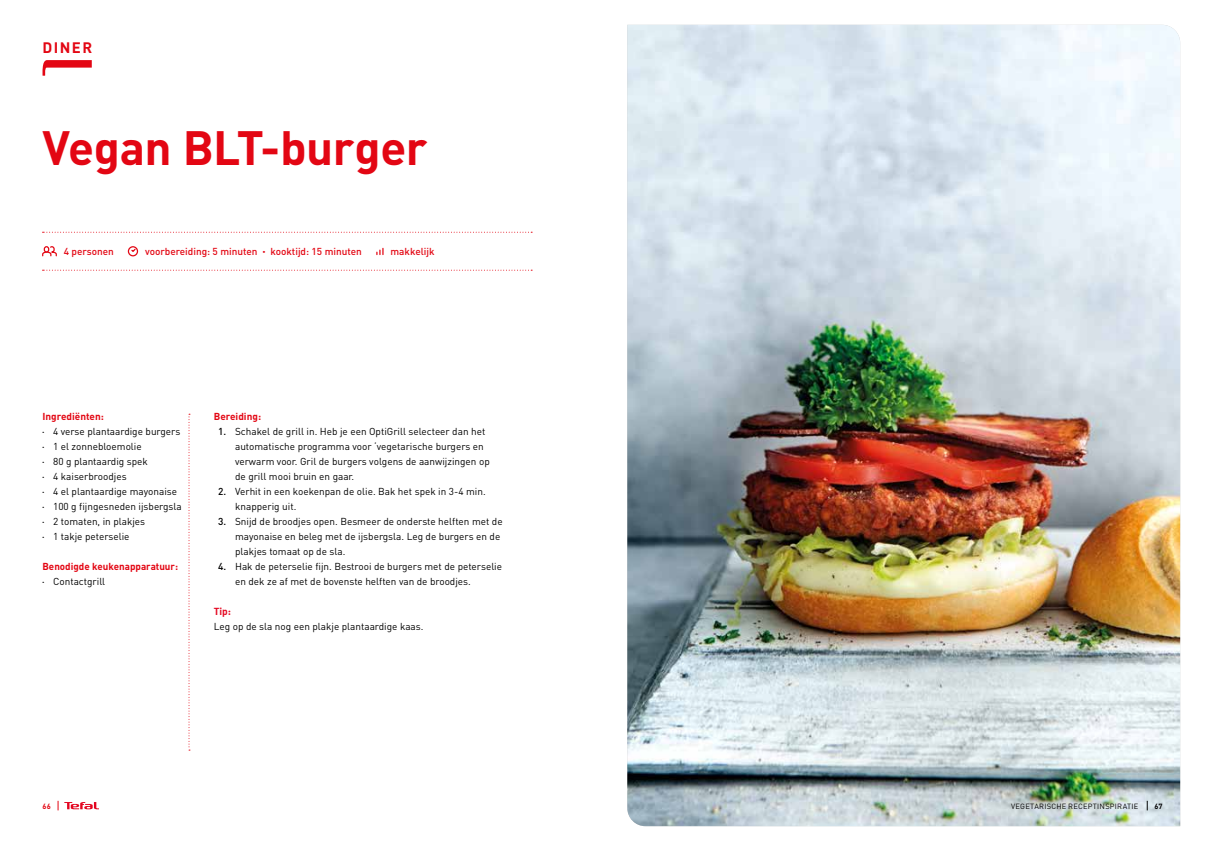
<style>
.page{position:relative;width:1205px;height:851px;background:#fff}
.page>*{position:absolute;margin:0;border:0;box-sizing:border-box;transform-origin:0 0}
.t1{font:700 47.5px "DIN";letter-spacing:-.01em;color:#e30613}
.t2{font:700 15px "DIN";letter-spacing:.095em;color:#e30613}
.t3{font:10px/15px "DIN";color:#000}
.t4{font:500 10px "DIN";color:#e30613}
.t5{font:700 10px "DIN";color:#e30613}
.t6{font:10px "DIN Bold Alternate";color:#e4051f}
.t7{font:7.5px "DIN";letter-spacing:.03em;color:#020203}
.t8{font:700 7.5px "DIN";color:#e30613}
.t9{font:700 7.5px "DIN";color:#020203}
.s1{font-size:6.25px}
.s2{font-family:"Myriad Pro";font-size:6.25px}
.s3{font-weight:500}
</style>
<div class="page">
<img style="left:627px;top:25px;width:553px;height:801px">
<svg style="left:42px;top:246px;width:15px;height:11px"></svg>
<div style="left:128px;top:246px;width:10px;height:10px;border:1px solid #e30613;border-radius:50%"></div>
<svg style="left:130px;top:247px;width:7px;height:6px"></svg>
<svg style="left:376px;top:248px;width:7px;height:6px"></svg>
<svg style="left:43px;top:270px;width:489px;height:1px"></svg>
<svg style="left:43px;top:232px;width:489px;height:1px"></svg>
<svg style="left:189px;top:414px;width:1px;height:336px"></svg>
<svg style="left:43px;top:60px;width:49px;height:16px"></svg>
<svg style="left:58px;top:800px;width:41px;height:10px"></svg>
<h2 class="t2" style="left:43px;top:38px;width:51px">DINER</h2>
<h1 class="t1" style="left:43px;top:117px;width:386px">Vegan BLT-burger</h1>
<p class="t4" style="left:64px;top:245px;width:52px">4 personen</p>
<p class="t4" style="left:145px;top:245px;width:218px">voorbereiding: 5 minuten <span class="s1">•</span> kooktijd: 15 minuten</p>
<p class="t4" style="left:390px;top:245px;width:46px">makkelijk</p>
<p class="t5" style="left:43px;top:410px;width:63px">Ingrediënten:</p>
<p class="t3" style="left:43px;top:424px;width:139px"><span class="s2">•</span> 4 verse plantaardige burgers</p>
<p class="t3" style="left:43px;top:439px;width:101px"><span class="s2">•</span> 1 el zonnebloemolie</p>
<p class="t3" style="left:43px;top:454px;width:107px"><span class="s2">•</span> 80 g plantaardig spek</p>
<p class="t3" style="left:43px;top:469px;width:86px"><span class="s2">•</span> 4 kaiserbroodjes</p>
<p class="t3" style="left:43px;top:484px;width:136px"><span class="s2">•</span> 4 el plantaardige mayonaise</p>
<p class="t3" style="left:43px;top:499px;width:141px"><span class="s2">•</span> 100 g fijngesneden ijsbergsla</p>
<p class="t3" style="left:43px;top:514px;width:104px"><span class="s2">•</span> 2 tomaten, in plakjes</p>
<p class="t3" style="left:43px;top:529px;width:88px"><span class="s2">•</span> 1 takje peterselie</p>
<p class="t5" style="left:43px;top:560px;width:137px">Benodigde keukenapparatuur:</p>
<p class="t3" style="left:43px;top:574px;width:64px"><span class="s2">•</span> Contactgrill</p>
<p class="t5" style="left:214px;top:410px;width:49px">Bereiding:</p>
<p class="t3" style="left:235px;top:424px;width:256px;text-indent:-17px"><span class="s3">1.</span> Schakel de grill in. Heb je een OptiGrill selecteer dan het automatische programma voor ‘vegetarische burgers en verwarm voor. Gril de burgers volgens de aanwijzingen op de grill mooi bruin en gaar.</p>
<p class="t3" style="left:235px;top:484px;width:252px;text-indent:-17px"><span class="s3">2.</span> Verhit in een koekenpan de olie. Bak het spek in 3-4 min. knapperig uit.</p>
<p class="t3" style="left:235px;top:514px;width:269px;text-indent:-17px"><span class="s3">3.</span> Snijd de broodjes open. Besmeer de onderste helften met de mayonaise en beleg met de ijsbergsla. Leg de burgers en de plakjes tomaat op de sla.</p>
<p class="t3" style="left:235px;top:559px;width:268px;text-indent:-17px"><span class="s3">4.</span> Hak de peterselie fijn. Bestrooi de burgers met de peterselie en dek ze af met de bovenste helften van de broodjes.</p>
<p class="t6" style="left:214px;top:605px;width:19px">Tip:</p>
<p class="t3" style="left:214px;top:619px;width:211px">Leg op de sla nog een plakje plantaardige kaas.</p>
<p class="t8" style="left:43px;top:801px;width:10px">66</p>
<p class="t7" style="left:1011px;top:801px;width:129px">VEGETARISCHE RECEPTINSPIRATIE</p>
<p class="t9" style="left:1154px;top:801px;width:10px">67</p>
</div>
